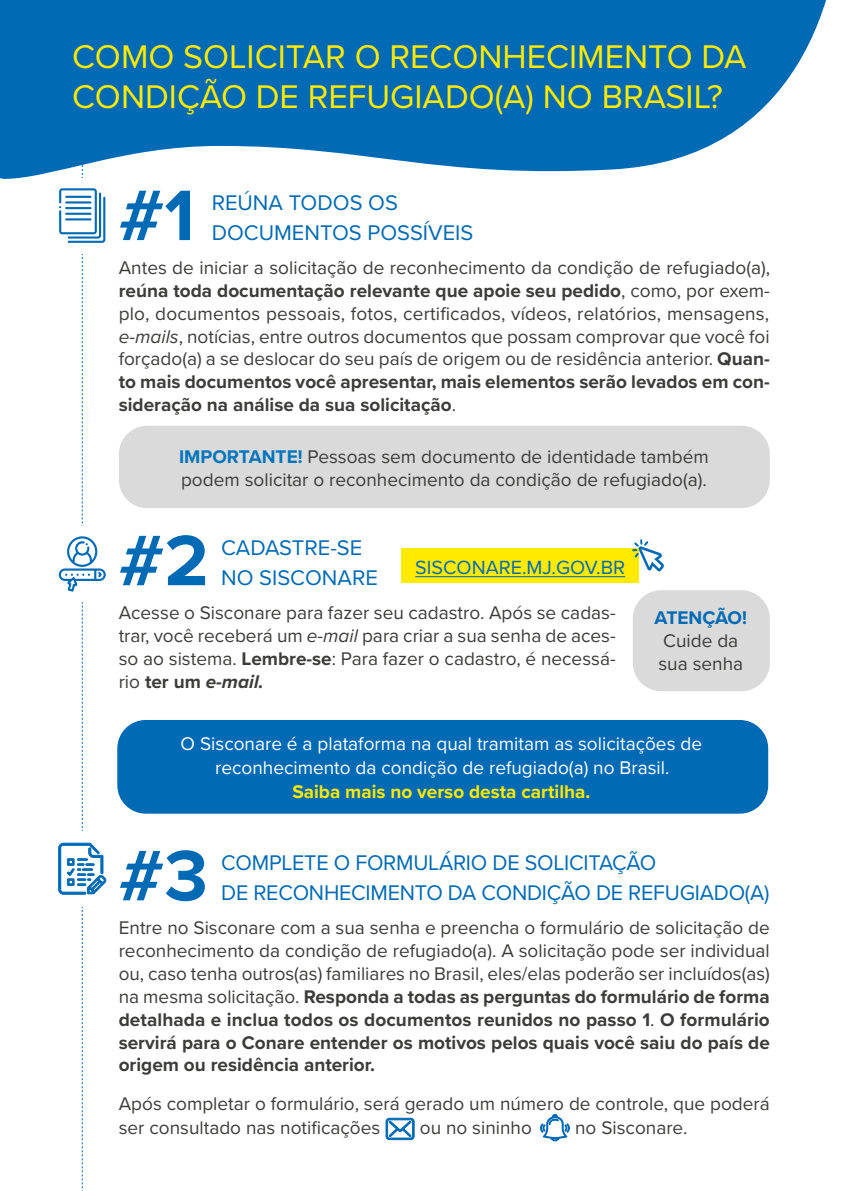
<style>
.page{position:relative;width:842px;height:1191px;background:#fff}
.page>*{position:absolute;margin:0;border:0;box-sizing:border-box;transform-origin:0 0}
.t1{font:700 74px "Proxima Nova";color:#006ab4}
.t2{font:34px/40px "Proxima Nova";color:#ffea00}
.t3{font:22px/30px "Proxima Nova";letter-spacing:-.01em;color:#006ab4}
.t4{font:19.8px "Proxima Nova";color:#006ab4}
.t5{font:19px/22.8px "Proxima Nova";color:#3c3c3b;text-align:justify}
.t6{font:19px/24px "Proxima Nova";color:#fff;text-align:center}
.t7{font:700 19px "Proxima Nova";color:#ffea00}
.t8{font:700 19px "Proxima Nova";letter-spacing:-.005em;color:#006ab4}
.s1{font-weight:700}
.s2{font-style:italic}
.s3{font-weight:700;color:#0075bd}
.s4{font-weight:700;font-style:italic}
</style>
<div class="page">
<svg style="left:386px;top:1117px;width:29px;height:23px"></svg>
<svg style="left:540px;top:1113px;width:30px;height:28px"></svg>
<div style="left:633px;top:590px;width:137px;height:101px;background:#dadada;border-radius:28px"></div>
<svg style="left:0;top:0;width:826px;height:179px;background:#2680bf"></svg>
<div style="left:53px;top:178px;width:58px;height:75px;background:#fff"></div>
<svg style="left:58px;top:141px;width:49px;height:1050px"></svg>
<hr style="left:65px;top:196px;width:26px;height:2px;background:#006ab4">
<hr style="left:65px;top:201px;width:26px;height:2px;background:#006ab4">
<hr style="left:65px;top:207px;width:26px;height:2px;background:#006ab4">
<hr style="left:65px;top:213px;width:26px;height:2px;background:#006ab4">
<hr style="left:65px;top:218px;width:26px;height:2px;background:#006ab4">
<div style="left:401px;top:548px;width:238px;height:35px;background:#ffea00"></div>
<hr style="left:415px;top:576px;width:210px;height:1px;background:#006ab4">
<svg style="left:632px;top:539px;width:32px;height:32px"></svg>
<div style="left:119px;top:426px;width:651px;height:82px;background:#dadada;border-radius:28px"></div>
<div style="left:117px;top:720px;width:651px;height:93px;background:#006ab4;border-radius:28px"></div>
<h2 class="t2" style="left:72px;top:35px;width:676px">COMO SOLICITAR O RECONHECIMENTO DA<br>CONDIÇÃO DE REFUGIADO(A) NO BRASIL?</h2>
<h1 class="t1" style="left:119px;top:160px;width:78px">#1</h1>
<p class="t3" style="left:212px;top:187px;width:263px">REÚNA TODOS OS<br>DOCUMENTOS POSSÍVEIS</p>
<p class="t5" style="left:119px;top:256px;width:653px">Antes de iniciar a solicitação de reconhecimento da condição de refugiado(a), <span class="s1">reúna toda documentação relevante que apoie seu pedido</span>, como, por exem&shy;plo, documentos pessoais, fotos, certificados, vídeos, relatórios, mensagens, <span class="s2">e-mails</span>, notícias, entre outros documentos que possam comprovar que você foi forçado(a) a se deslocar do seu país de origem ou de residência anterior. <span class="s1">Quan&shy;to mais documentos você apresentar, mais elementos serão levados em con&shy;sideração na análise da sua solicitação</span>.</p>
<p class="t5" style="left:179px;top:444px;width:531px"><span class="s3">IMPORTANTE!</span> Pessoas sem documento de identidade também podem solicitar o reconhecimento da condição de refugiado(a).</p>
<h1 class="t1" style="left:119px;top:505px;width:92px">#2</h1>
<p class="t3" style="left:221px;top:532px;width:158px">CADASTRE-SE<br>NO SISCONARE</p>
<p class="t5" style="left:119px;top:601px;width:499px">Acesse o Sisconare para fazer seu cadastro. Após se cadas&shy;trar, você receberá um <span class="s2">e-mail</span> para criar a sua senha de aces&shy;so ao sistema. <span class="s1">Lembre-se</span>: Para fazer o cadastro, é necessá&shy;rio <span class="s1">ter um</span> <span class="s4">e-mail.</span></p>
<p class="t4" style="left:415px;top:552px;width:211px">SISCONARE.MJ.GOV.BR</p>
<p class="t8" style="left:654px;top:603px;width:94px">ATENÇÃO!</p>
<p class="t5" style="left:658px;top:628px;width:86px">Cuide da sua senha</p>
<p class="t6" style="left:181px;top:731px;width:523px">O Sisconare é a plataforma na qual tramitam as solicitações de reconhecimento da condição de refugiado(a) no Brasil.</p>
<p class="t7" style="left:292px;top:778px;width:299px">Saiba mais no verso desta cartilha.</p>
<h1 class="t1" style="left:119px;top:820px;width:91px">#3</h1>
<p class="t3" style="left:221px;top:847px;width:550px">COMPLETE O FORMULÁRIO DE SOLICITAÇÃO<br>DE RECONHECIMENTO DA CONDIÇÃO DE REFUGIADO(A)</p>
<p class="t5" style="left:119px;top:916px;width:653px">Entre no Sisconare com a sua senha e preencha o formulário de solicitação de reconhecimento da condição de refugiado(a). A solicitação pode ser individual ou, caso tenha outros(as) familiares no Brasil, eles/elas poderão ser incluídos(as) na mesma solicitação. <span class="s1">Responda a todas as perguntas do formulário de forma detalhada e inclua todos os documentos reunidos no passo 1</span>. <span class="s1">O formulário servirá para o Conare entender os motivos pelos quais você saiu do país de origem ou residência anterior.</span></p>
<p class="t5" style="left:119px;top:1091px;width:653px;line-height:24px">Após completar o formulário, será gerado um número de controle, que poderá ser consultado nas notificações</p>
<p class="t5" style="left:420px;top:1115px;width:114px">ou no sininho</p>
<p class="t5" style="left:575px;top:1115px;width:114px">no Sisconare.</p>
</div>
